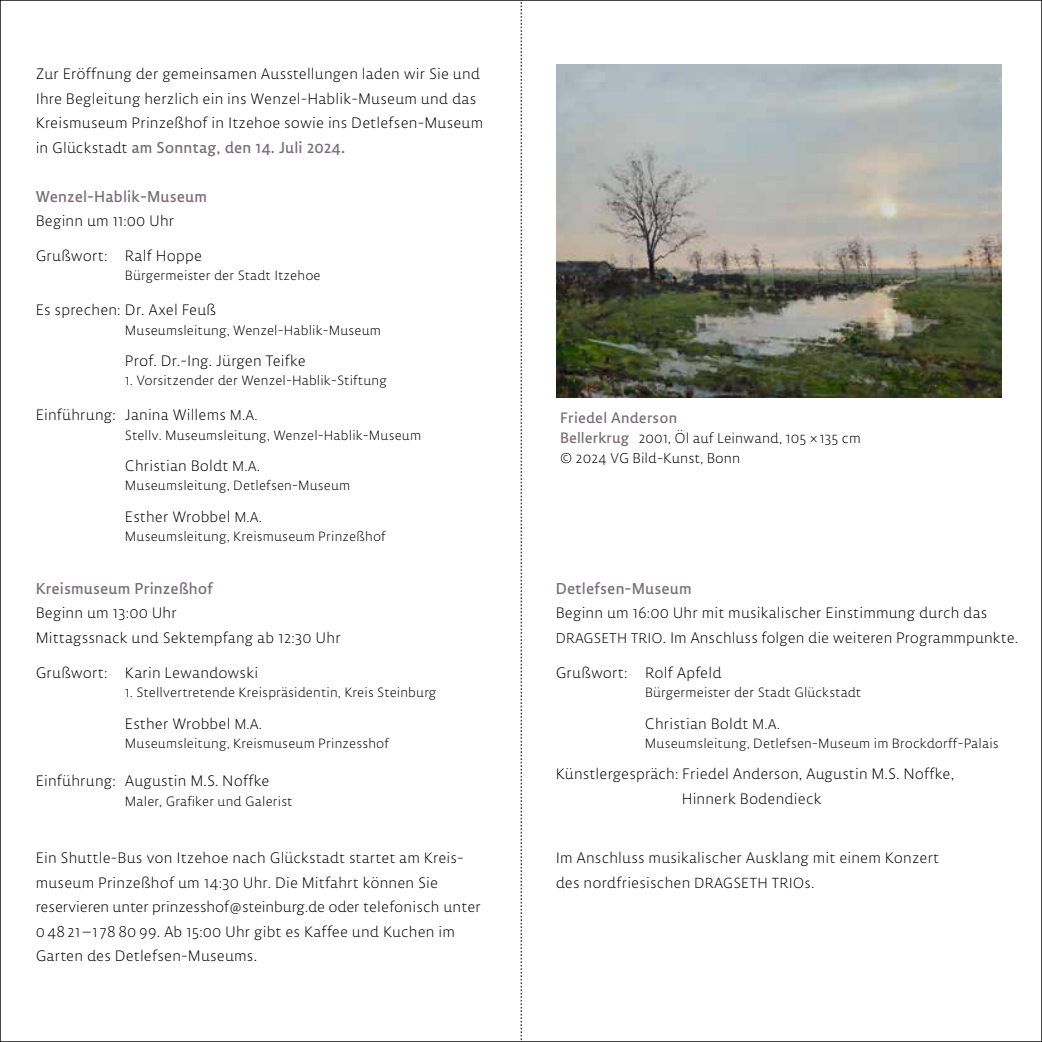
<style>
.page{position:relative;width:1042px;height:1042px;background:#fff}
.page>*{position:absolute;margin:0;border:0;box-sizing:border-box;transform-origin:0 0}
.t1{font:19.25px "Lemon Sans";letter-spacing:.005em;color:#786f75}
.t2{font:300 18.72px/24.5px "Lemon Sans";letter-spacing:.005em;color:#000}
.t3{font:18.38px "Lemon Sans";letter-spacing:.01em;color:#786f75}
.t4{font:300 17.5px/20.1px "Lemon Sans";color:#000}
.t5{font:300 16.62px "Lemon Sans";letter-spacing:.005em;color:#000}
.s1{font-weight:300;font-size:18.72px;color:#000}
.s2{font-size:17.5px}
.s3{font-weight:400;font-size:18.38px;color:#786f75}
.s4{font-size:18.03px}
</style>
<div class="page">
<img style="left:557px;top:64px;width:444px;height:334px">
<svg style="left:521px;top:2px;width:1px;height:1038px"></svg>
<p class="t2" style="left:36px;top:61px;width:449px">Zur Eröffnung der gemeinsamen Ausstellungen laden wir Sie und<br>Ihre Begleitung herzlich ein ins Wenzel-Hablik-Museum und das<br>Kreismuseum Prinzeßhof in Itzehoe sowie ins Detlefsen-Museum</p>
<p class="t1" style="left:36px;top:136px;width:311px"><span class="s1">in Glückstadt</span> am Sonntag, den 14. Juli 2024.</p>
<p class="t1" style="left:36px;top:185px;width:173px">Wenzel-Hablik-Museum</p>
<p class="t2" style="left:36px;top:203px;width:168px;line-height:35px">Beginn um 11:00 Uhr<br>Grußwort: Ralf Hoppe</p>
<p class="t5" style="left:125px;top:267px;width:197px">Bürgermeister der Stadt Itzehoe</p>
<p class="t2" style="left:36px;top:298px;width:182px">Es sprechen: Dr. Axel Feuß</p>
<p class="t5" style="left:125px;top:321px;width:258px">Museumsleitung, Wenzel-Hablik-Museum</p>
<p class="t2" style="left:125px;top:348px;width:182px">Prof. Dr.-Ing. Jürgen Teifke</p>
<p class="t5" style="left:125px;top:372px;width:263px">1. Vorsitzender der Wenzel-Hablik-Stiftung</p>
<p class="t2" style="left:36px;top:403px;width:223px">Einführung: Janina Willems <span class="s2">M.A.</span></p>
<p class="t5" style="left:125px;top:426px;width:298px">Stellv. Museumsleitung, Wenzel-Hablik-Museum</p>
<p class="t2" style="left:125px;top:453px;width:136px">Christian Boldt <span class="s2">M.A.</span></p>
<p class="t5" style="left:125px;top:477px;width:227px">Museumsleitung, Detlefsen-Museum</p>
<p class="t2" style="left:125px;top:504px;width:139px">Esther Wrobbel <span class="s2">M.A.</span></p>
<p class="t5" style="left:125px;top:527px;width:262px">Museumsleitung, Kreismuseum Prinzeßhof</p>
<p class="t1" style="left:36px;top:577px;width:179px">Kreismuseum Prinzeßhof</p>
<p class="t2" style="left:36px;top:600px;width:307px">Beginn um 13:00 Uhr<br>Mittagssnack und Sektempfang ab 12:30 Uhr</p>
<p class="t2" style="left:36px;top:660px;width:224px">Grußwort: Karin Lewandowski</p>
<p class="t5" style="left:125px;top:683px;width:313px">1. Stellvertretende Kreispräsidentin, Kreis Steinburg</p>
<p class="t2" style="left:125px;top:711px;width:139px">Esther Wrobbel <span class="s2">M.A.</span></p>
<p class="t5" style="left:125px;top:734px;width:266px">Museumsleitung, Kreismuseum Prinzesshof</p>
<p class="t2" style="left:36px;top:768px;width:235px">Einführung: Augustin M.S. Noffke</p>
<p class="t5" style="left:125px;top:792px;width:169px">Maler, Grafiker und Galerist</p>
<p class="t2" style="left:36px;top:845px;width:447px">Ein Shuttle-Bus von Itzehoe nach Glückstadt startet am Kreis&shy;museum Prinzeßhof um 14:30 Uhr. Die Mitfahrt können Sie reservieren unter prinzesshof@steinburg.de oder telefonisch unter 0 48 21–1 78 80 99. Ab 15:00 Uhr gibt es Kaffee und Kuchen im Garten des Detlefsen-Museums.</p>
<p class="t3" style="left:560px;top:407px;width:119px">Friedel Anderson</p>
<p class="t4" style="left:560px;top:428px;width:302px"><span class="s3">Bellerkrug</span> 2001, Öl auf Leinwand, 105 × 135 cm © 2024 VG Bild-Kunst, Bonn</p>
<p class="t1" style="left:556px;top:577px;width:137px">Detlefsen-Museum</p>
<p class="t2" style="left:556px;top:600px;width:464px">Beginn um 16:00 Uhr mit musikalischer Einstimmung durch das<br><span class="s2">DRAGSETH TRIO</span>. Im Anschluss folgen die weiteren Programmpunkte.</p>
<p class="t2" style="left:556px;top:660px;width:167px">Grußwort: Rolf Apfeld</p>
<p class="t5" style="left:645px;top:683px;width:218px">Bürgermeister der Stadt Glückstadt</p>
<p class="t2" style="left:645px;top:711px;width:136px">Christian Boldt <span class="s2">M.A.</span></p>
<p class="t5" style="left:645px;top:734px;width:355px">Museumsleitung, Detlefsen-Museum im Brockdorff-Palais</p>
<p class="t2" style="left:556px;top:761px;width:400px;text-align:center">Künstlergespräch: Friedel Anderson, Augustin M.S. Noffke,<br>Hinnerk Bodendieck</p>
<p class="t2" style="left:556px;top:846px;width:385px">Im Anschluss musikalischer Ausklang mit einem Konzert des nordfriesischen <span class="s4">DRAGSETH TRIOs</span>.</p>
</div>
